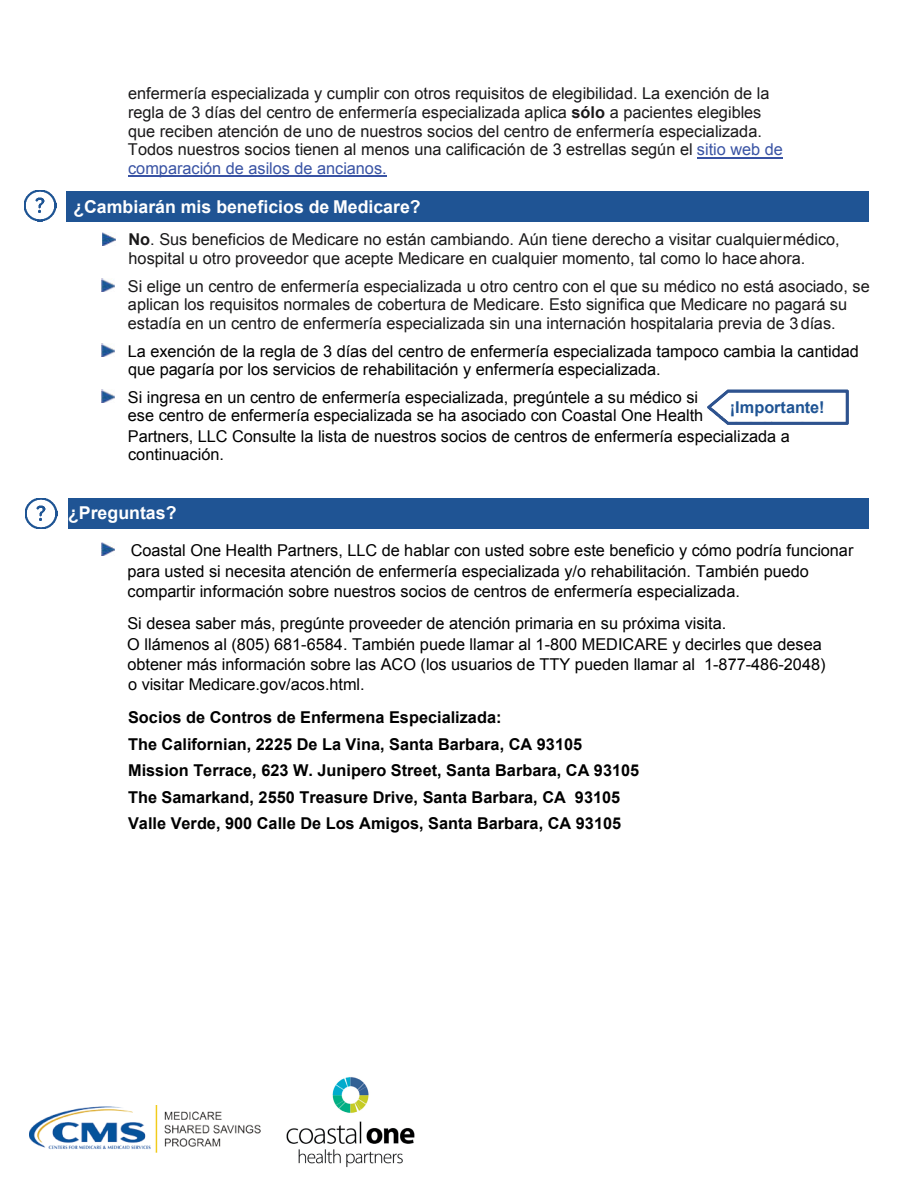
<style>
.page{position:relative;width:918px;height:1188px;background:#fff}
.page>*{position:absolute;margin:0;border:0;box-sizing:border-box;transform-origin:0 0}
.t1{font:700 17.7px "Arial";color:#fff}
.t2{font:16.35px/18.6px "Arial";color:#000}
.t3{font:16.35px/18.6px "Arial";color:#1a191a}
.t4{font:700 16.35px/26.5px "Arial";color:#000}
.t5{font:700 16.35px "Arial";color:#1f5494}
.s1{font-weight:700}
.s2{color:#3953a4}
</style>
<div class="page">
<img style="left:30px;top:1106px;width:230px;height:47px">
<hr style="left:697px;top:157px;width:86px;height:1px;background:#3953a4">
<hr style="left:128px;top:176px;width:259px;height:1px;background:#3953a4">
<div style="left:66px;top:191px;width:802px;height:30px;background:#1f5494"></div>
<img style="left:24px;top:190px;width:32px;height:31px">
<div style="left:68px;top:498px;width:800px;height:31px;background:#1f5494"></div>
<img style="left:25px;top:498px;width:32px;height:31px">
<svg style="left:101px;top:543px;width:13px;height:13px"></svg>
<svg style="left:102px;top:233px;width:13px;height:13px"></svg>
<svg style="left:102px;top:279px;width:13px;height:13px"></svg>
<svg style="left:102px;top:344px;width:13px;height:13px"></svg>
<img style="left:101px;top:390px;width:14px;height:13px">
<img style="left:707px;top:390px;width:142px;height:35px">
<img style="left:286px;top:1077px;width:129px;height:91px">
<p class="t3" style="left:128px;top:84px;width:656px">enfermería especializada y cumplir con otros requisitos de elegibilidad. La exención de la regla de 3 días del centro de enfermería especializada aplica <span class="s1">sólo</span> a pacientes elegibles que reciben atención de uno de nuestros socios del centro de enfermería especializada.<br>Todos nuestros socios tienen al menos una calificación de 3 estrellas según el <span class="s2">sitio web de comparación de asilos de ancianos.</span></p>
<p class="t1" style="left:73px;top:195px;width:349px">¿Cambiarán mis beneficios de Medicare?</p>
<p class="t3" style="left:129px;top:230px;width:713px"><span class="s1">No</span>. Sus beneficios de Medicare no están cambiando. Aún tiene derecho a visitar cualquiermédico, hospital u otro proveedor que acepte Medicare en cualquier momento, tal como lo haceahora.</p>
<p class="t3" style="left:128px;top:277px;width:743px">Si elige un centro de enfermería especializada u otro centro con el que su médico no está asociado, se aplican los requisitos normales de cobertura de Medicare. Esto significa que Medicare no pagará su estadía en un centro de enfermería especializada sin una internación hospitalaria previa de 3días.</p>
<p class="t2" style="left:128px;top:342px;width:732px">La exención de la regla de 3 días del centro de enfermería especializada tampoco cambia la cantidad que pagaría por los servicios de rehabilitación y enfermería especializada.</p>
<p class="t2" style="left:128px;top:388px;width:686px">Si ingresa en un centro de enfermería especializada, pregúntele a su médico si<br>ese centro de enfermería especializada se ha asociado con Coastal One Health Partners, LLC.</p>
<p class="t2" style="left:128px;top:427px;width:664px">Partners, LLC Consulte la lista de nuestros socios de centros de enfermería especializada a continuación.</p>
<p class="t5" style="left:730px;top:397px;width:96px">¡Importante!</p>
<p class="t1" style="left:68px;top:501px;width:110px">¿Preguntas?</p>
<p class="t2" style="left:128px;top:540px;width:727px;line-height:20.7px">Coastal One Health Partners, LLC de hablar con usted sobre este beneficio y cómo podría funcionar para usted si necesita atención de enfermería especializada y/o rehabilitación. También puedo compartir información sobre nuestros socios de centros de enfermería especializada.</p>
<p class="t2" style="left:127px;top:613px;width:700px;line-height:20.4px">Si desea saber más, pregúnte proveeder de atención primaria en su próxima visita.<br>O llámenos al (805) 681-6584. También puede llamar al 1-800 MEDICARE y decirles que desea obtener más información sobre las ACO (los usuarios de TTY pueden llamar al 1-877-486-2048) o visitar Medicare.gov/acos.html.</p>
<p class="t4" style="left:128px;top:705px;width:513px">Socios de Contros de Enfermena Especializada:<br>The Californian, 2225 De La Vina, Santa Barbara, CA 93105<br>Mission Terrace, 623 W. Junipero Street, Santa Barbara, CA 93105<br>The Samarkand, 2550 Treasure Drive, Santa Barbara, CA 93105<br>Valle Verde, 900 Calle De Los Amigos, Santa Barbara, CA 93105</p>
</div>
